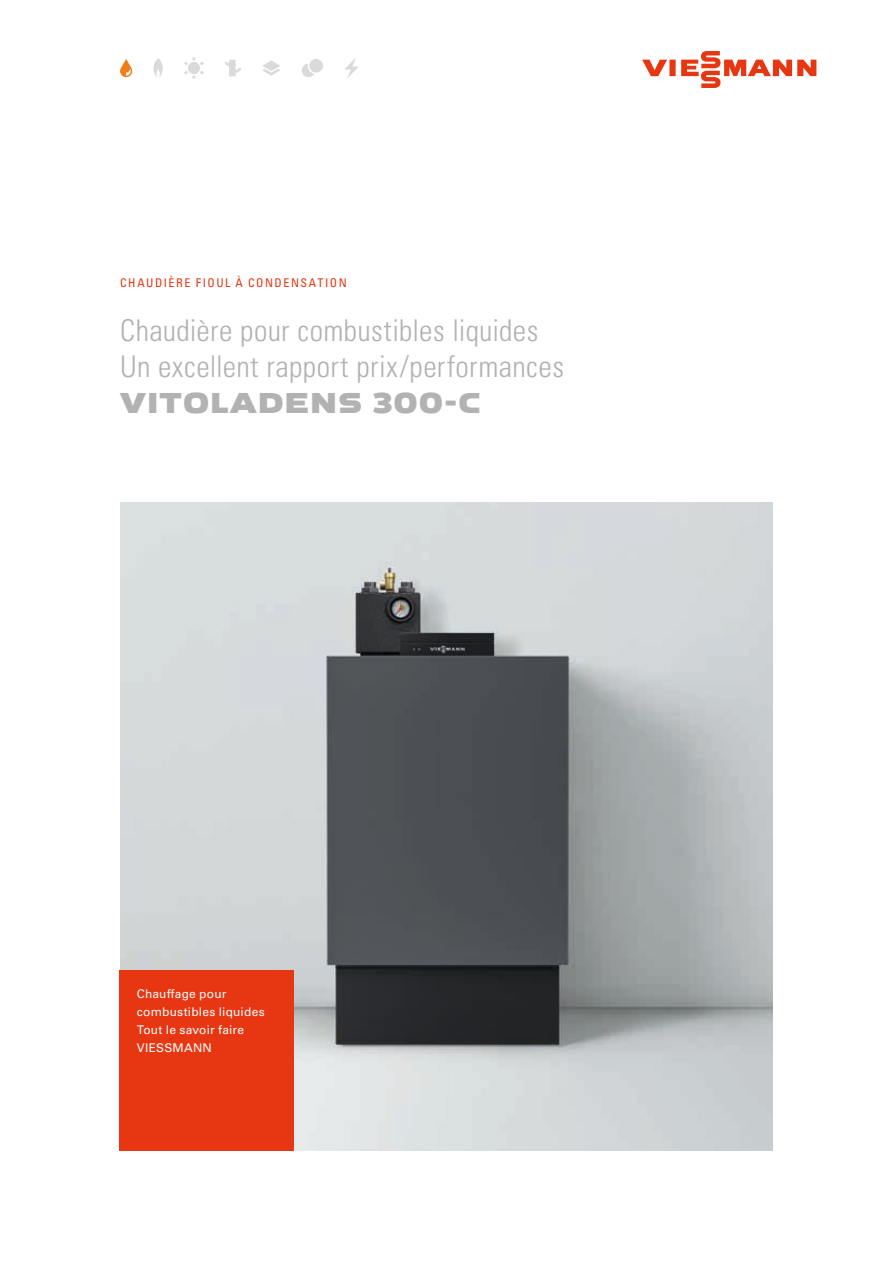
<style>
.page{position:relative;width:893px;height:1263px;background:#fff}
.page>*{position:absolute;margin:0;border:0;box-sizing:border-box;transform-origin:0 0}
.t1{font:30px/36px "Univers LTCYR 47 Light Cond";letter-spacing:.015em;color:#b2b2b2}
.t2{font:700 30px "Viessmann";letter-spacing:.015em;color:#b2b2b2}
.t3{font:12px/18px "Univers LTCYR 55 Roman";letter-spacing:.015em;color:#fff}
.t4{font:condensed 12px "Univers LTCYR 57";letter-spacing:.125em;color:#e63712}
</style>
<div class="page">
<img style="left:120px;top:503px;width:653px;height:648px">
<div style="left:120px;top:971px;width:174px;height:180px;background:#e63712"></div>
<svg style="left:642px;top:51px;width:174px;height:37px"></svg>
<svg style="left:302px;top:59px;width:21px;height:18px"></svg>
<svg style="left:345px;top:58px;width:13px;height:20px"></svg>
<svg style="left:184px;top:57px;width:20px;height:22px"></svg>
<svg style="left:225px;top:60px;width:16px;height:16px"></svg>
<svg style="left:262px;top:60px;width:18px;height:16px"></svg>
<svg style="left:153px;top:58px;width:10px;height:19px"></svg>
<svg style="left:120px;top:59px;width:12px;height:18px"></svg>
<p class="t4" style="left:120px;top:275px;width:228px">CHAUDIÈRE FIOUL À CONDENSATION</p>
<p class="t1" style="left:120px;top:310px;width:445px">Chaudière pour combustibles liquides<br>Un excellent rapport prix/performances</p>
<p class="t2" style="left:120px;top:383px;width:362px">VITOLADENS 300-C</p>
<p class="t3" style="left:137px;top:984px;width:129px">Chauffage pour combustibles liquides<br>Tout le savoir faire<br>VIESSMANN</p>
</div>
